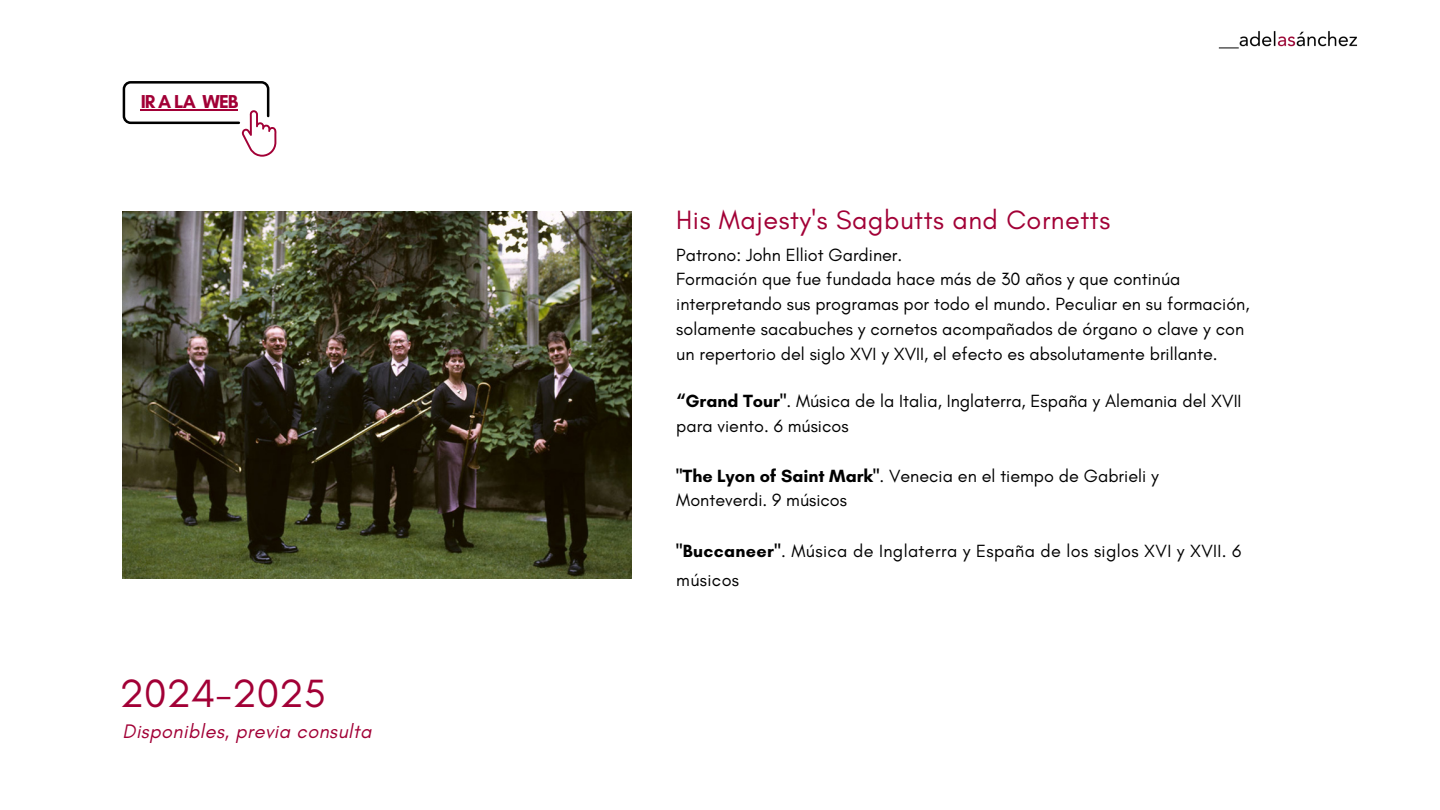
<style>
.page{position:relative;width:1440px;height:810px;background:#fff}
.page>*{position:absolute;margin:0;border:0;box-sizing:border-box;transform-origin:0 0}
.t1{font:40.2px "Glacial Indifference";color:#a20036}
.t2{font:27px "Glacial Indifference";letter-spacing:.02em;color:#a20036}
.t3{font:italic 20px "Glacial Indifference";letter-spacing:.02em;color:#a20036}
.t4{font:700 19.1px "Glacial Indifference";letter-spacing:-.05em;color:#a20036}
.t5{font:18px/24.8px "Glacial Indifference";color:#000}
.t6{font:18px/28.5px "Glacial Indifference";letter-spacing:.02em;color:#000}
.s1{font-weight:700}
</style>
<div class="page">
<img style="left:123px;top:212px;width:508px;height:367px">
<img style="left:1218px;top:31px;width:140px;height:18px">
<svg style="left:123px;top:81px;width:153px;height:76px"></svg>
<hr style="left:203px;top:109px;width:34px;height:2px;background:#a20036">
<p class="t4" style="left:141px;top:90px;width:99px">IR A LA WEB</p>
<p class="t1" style="left:119px;top:669px;width:208px">2024-2025</p>
<p class="t3" style="left:123px;top:719px;width:250px">Disponibles, previa consulta</p>
<p class="t2" style="left:676px;top:204px;width:435px">His Majesty's Sagbutts and Cornetts</p>
<p class="t5" style="left:676px;top:242px;width:228px">Patrono: John Elliot Gardiner.</p>
<p class="t5" style="left:676px;top:267px;width:575px">Formación que fue fundada hace más de 30 años y que continúa interpretando sus programas por todo el mundo. Peculiar en su formación, solamente sacabuches y cornetos acompañados de órgano o clave y con un repertorio del siglo XVI y XVII, el efecto es absolutamente brillante.</p>
<p class="t5" style="left:676px;top:389px;width:567px"><span class="s1">“Grand Tour"</span>. Música de la Italia, Inglaterra, España y Alemania del XVII para viento. 6 músicos</p>
<p class="t5" style="left:676px;top:463px;width:484px"><span class="s1">"The Lyon of Saint Mark"</span>. Venecia en el tiempo de Gabrieli y<br>Monteverdi. 9 músicos</p>
<p class="t6" style="left:676px;top:537px;width:567px"><span class="s1">"Buccaneer"</span>. Música de Inglaterra y España de los siglos XVI y XVII. 6 músicos</p>
</div>
